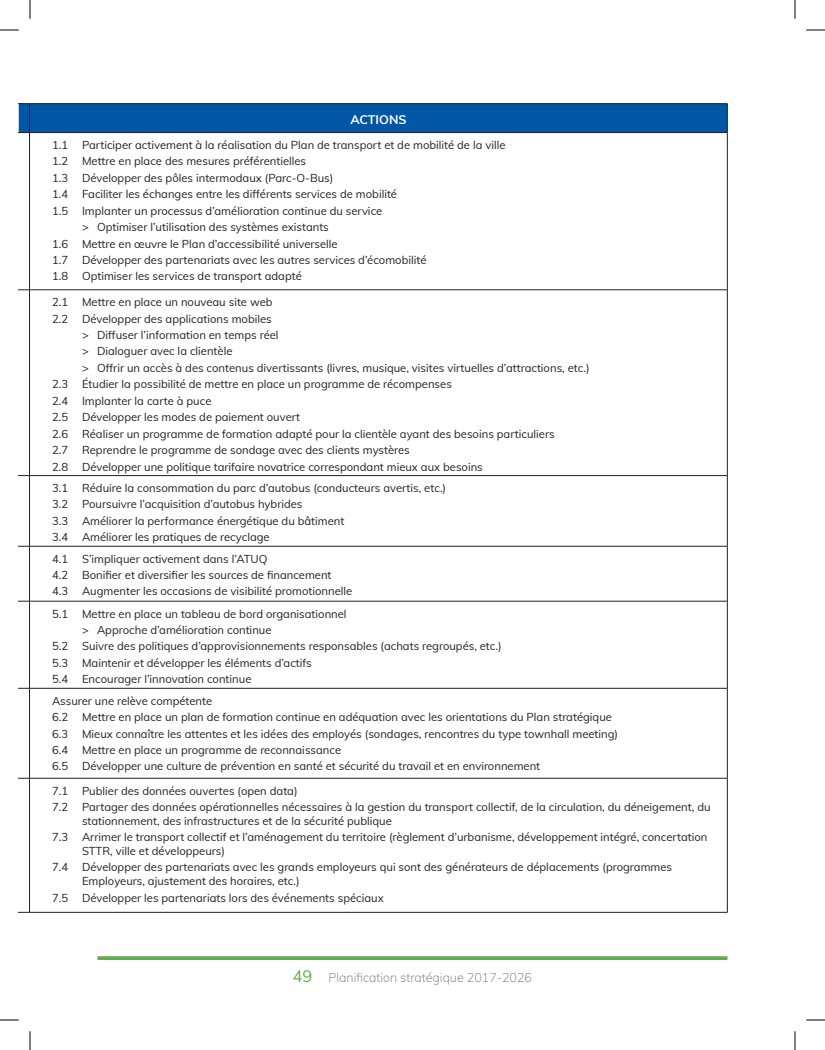
<style>
.page{position:relative;width:825px;height:1050px;background:#fff}
.page>*{position:absolute;margin:0;border:0;box-sizing:border-box;transform-origin:0 0}
.t1{font:200 12.5px "Muli";color:#6c6d70}
.t2{font:700 12.5px "Muli";color:#fff}
.t3{font:11.25px/16.5px "Muli";color:#231f20}
.s1{font-weight:400;font-size:16.25px;color:#60ae45}
</style>
<div class="page">
<svg style="left:98px;top:956px;width:630px;height:4px;background:#69b350"></svg>
<svg style="left:19px;top:103px;width:709px;height:30px;background:#0354a0"></svg>
<hr style="left:30px;top:132px;width:698px;height:1px;background:#231f20">
<hr style="left:29px;top:133px;width:1px;height:157px;background:#231f20">
<hr style="left:727px;top:133px;width:1px;height:157px;background:#231f20">
<hr style="left:30px;top:290px;width:698px;height:1px;background:#231f20">
<hr style="left:29px;top:290px;width:1px;height:185px;background:#231f20">
<hr style="left:727px;top:290px;width:1px;height:185px;background:#231f20">
<hr style="left:30px;top:475px;width:698px;height:1px;background:#231f20">
<hr style="left:29px;top:476px;width:1px;height:70px;background:#231f20">
<hr style="left:727px;top:476px;width:1px;height:70px;background:#231f20">
<hr style="left:30px;top:546px;width:698px;height:1px;background:#231f20">
<hr style="left:29px;top:546px;width:1px;height:55px;background:#231f20">
<hr style="left:727px;top:546px;width:1px;height:55px;background:#231f20">
<hr style="left:30px;top:601px;width:698px;height:1px;background:#231f20">
<hr style="left:29px;top:601px;width:1px;height:87px;background:#231f20">
<hr style="left:727px;top:601px;width:1px;height:87px;background:#231f20">
<hr style="left:30px;top:688px;width:698px;height:1px;background:#231f20">
<hr style="left:29px;top:688px;width:1px;height:90px;background:#231f20">
<hr style="left:727px;top:688px;width:1px;height:90px;background:#231f20">
<hr style="left:30px;top:778px;width:698px;height:1px;background:#231f20">
<hr style="left:29px;top:778px;width:1px;height:134px;background:#231f20">
<hr style="left:727px;top:778px;width:1px;height:134px;background:#231f20">
<hr style="left:30px;top:912px;width:698px;height:1px;background:#231f20">
<svg style="left:0;top:29px;width:19px;height:2px"></svg>
<svg style="left:806px;top:29px;width:19px;height:2px"></svg>
<svg style="left:0;top:1019px;width:19px;height:2px"></svg>
<svg style="left:806px;top:1019px;width:19px;height:2px"></svg>
<svg style="left:29px;top:0;width:2px;height:19px"></svg>
<svg style="left:29px;top:1031px;width:2px;height:19px"></svg>
<svg style="left:794px;top:0;width:2px;height:19px"></svg>
<svg style="left:794px;top:1031px;width:2px;height:19px"></svg>
<p class="t2" style="left:350px;top:111px;width:58px">ACTIONS</p>
<p class="t3" style="left:52px;top:136px;width:455px">1.1 Participer activement à la réalisation du Plan de transport et de mobilité de la ville</p>
<p class="t3" style="left:52px;top:152px;width:256px">1.2 Mettre en place des mesures préférentielles</p>
<p class="t3" style="left:52px;top:169px;width:283px">1.3 Développer des pôles intermodaux (Parc-O-Bus)</p>
<p class="t3" style="left:52px;top:185px;width:347px">1.4 Faciliter les échanges entre les différents services de mobilité</p>
<p class="t3" style="left:52px;top:202px;width:332px">1.5 Implanter un processus d’amélioration continue du service</p>
<p class="t3" style="left:82px;top:218px;width:248px">&gt; Optimiser l’utilisation des systèmes existants</p>
<p class="t3" style="left:52px;top:235px;width:287px">1.6 Mettre en œuvre le Plan d’accessibilité universelle</p>
<p class="t3" style="left:52px;top:251px;width:376px">1.7 Développer des partenariats avec les autres services d’écomobilité</p>
<p class="t3" style="left:52px;top:268px;width:251px">1.8 Optimiser les services de transport adapté</p>
<p class="t3" style="left:52px;top:293px;width:222px">2.1 Mettre en place un nouveau site web</p>
<p class="t3" style="left:52px;top:310px;width:221px">2.2 Développer des applications mobiles</p>
<p class="t3" style="left:82px;top:326px;width:198px">&gt; Diffuser l’information en temps réel</p>
<p class="t3" style="left:82px;top:343px;width:152px">&gt; Dialoguer avec la clientèle</p>
<p class="t3" style="left:82px;top:359px;width:509px">&gt; Offrir un accès à des contenus divertissants (livres, musique, visites virtuelles d’attractions, etc.)</p>
<p class="t3" style="left:52px;top:376px;width:401px">2.3 Étudier la possibilité de mettre en place un programme de récompenses</p>
<p class="t3" style="left:52px;top:392px;width:161px">2.4 Implanter la carte à puce</p>
<p class="t3" style="left:52px;top:408px;width:250px">2.5 Développer les modes de paiement ouvert</p>
<p class="t3" style="left:52px;top:425px;width:504px">2.6 Réaliser un programme de formation adapté pour la clientèle ayant des besoins particuliers</p>
<p class="t3" style="left:52px;top:441px;width:359px">2.7 Reprendre le programme de sondage avec des clients mystères</p>
<p class="t3" style="left:52px;top:458px;width:432px">2.8 Développer une politique tarifaire novatrice correspondant mieux aux besoins</p>
<p class="t3" style="left:52px;top:479px;width:396px">3.1 Réduire la consommation du parc d’autobus (conducteurs avertis, etc.)<br>3.2 Poursuivre l’acquisition d’autobus hybrides<br>3.3 Améliorer la performance énergétique du bâtiment<br>3.4 Améliorer les pratiques de recyclage</p>
<p class="t3" style="left:52px;top:550px;width:302px">4.1 S’impliquer activement dans l’ATUQ<br>4.2 Bonifier et diversifier les sources de financement<br>4.3 Augmenter les occasions de visibilité promotionnelle</p>
<p class="t3" style="left:52px;top:605px;width:296px">5.1 Mettre en place un tableau de bord organisationnel</p>
<p class="t3" style="left:82px;top:621px;width:191px">&gt; Approche d’amélioration continue</p>
<p class="t3" style="left:52px;top:638px;width:451px">5.2 Suivre des politiques d’approvisionnements responsables (achats regroupés, etc.)</p>
<p class="t3" style="left:52px;top:654px;width:261px">5.3 Maintenir et développer les éléments d’actifs</p>
<p class="t3" style="left:52px;top:670px;width:201px">5.4 Encourager l’innovation continue</p>
<p class="t3" style="left:52px;top:692px;width:568px">Assurer une relève compétente<br>6.2 Mettre en place un plan de formation continue en adéquation avec les orientations du Plan stratégique 6.3 Mieux connaître les attentes et les idées des employés (sondages, rencontres du type townhall meeting)<br>6.4 Mettre en place un programme de reconnaissance<br>6.5 Développer une culture de prévention en santé et sécurité du travail et en environnement</p>
<p class="t3" style="left:52px;top:782px;width:660px">7.1 Publier des données ouvertes (open data)<br>7.2 Partager des données opérationnelles nécessaires à la gestion du transport collectif, de la circulation, du déneigement, du</p>
<p class="t3" style="left:52px;top:812px;width:657px;text-indent:30px">stationnement, des infrastructures et de la sécurité publique<br>7.3 Arrimer le transport collectif et l’aménagement du territoire (règlement d’urbanisme, développement intégré, concertation</p>
<p class="t3" style="left:52px;top:842px;width:622px;text-indent:30px">STTR, ville et développeurs)<br>7.4 Développer des partenariats avec les grands employeurs qui sont des générateurs de déplacements (programmes</p>
<p class="t3" style="left:52px;top:872px;width:333px;text-indent:30px">Employeurs, ajustement des horaires, etc.)<br>7.5 Développer les partenariats lors des événements spéciaux</p>
<p class="t1" style="left:293px;top:969px;width:241px"><span class="s1">49</span> Planification stratégique 2017-2026</p>
</div>
